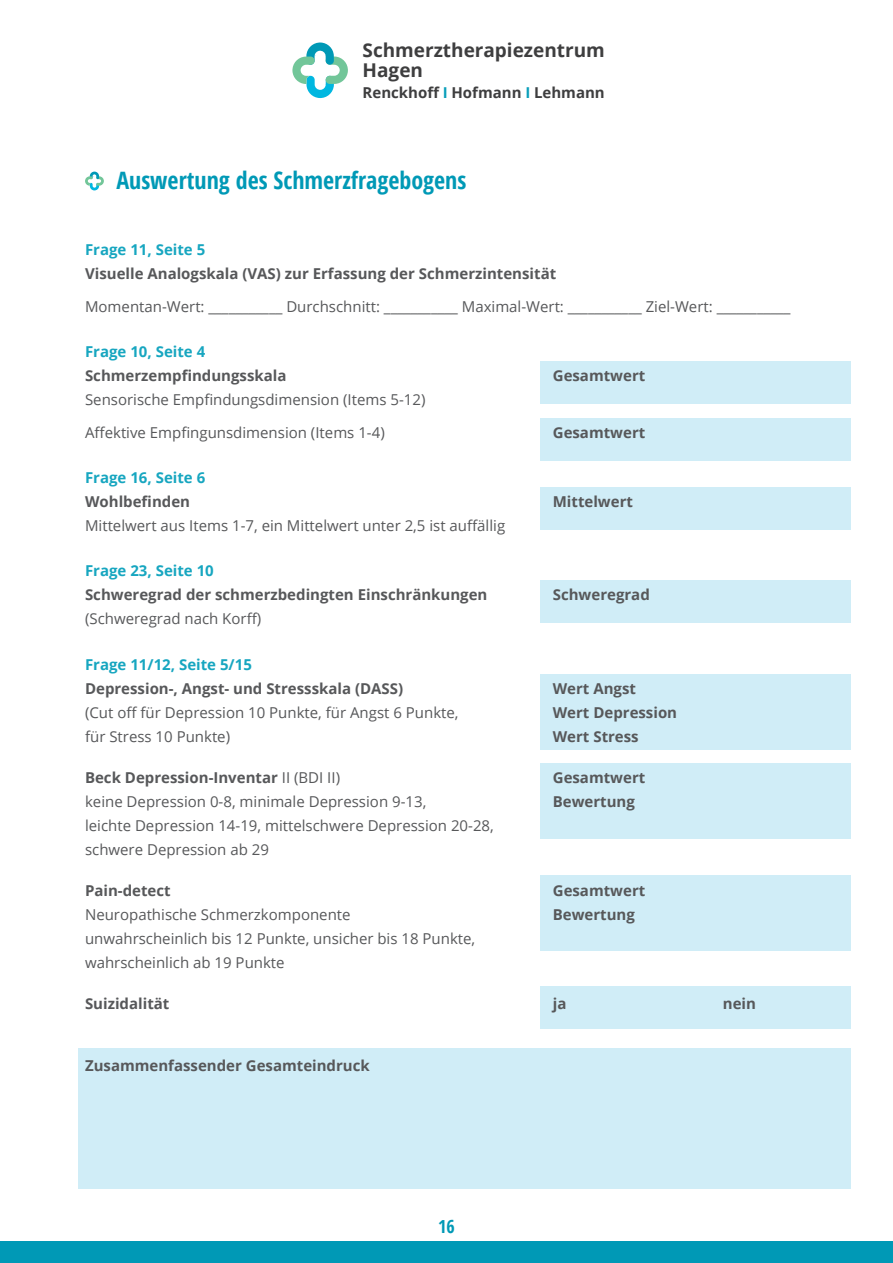
<style>
.page{position:relative;width:893px;height:1263px;background:#fff}
.page>*{position:absolute;margin:0;border:0;box-sizing:border-box;transform-origin:0 0}
.t1{font:700 condensed 24px "Open Sans";color:#0099b6}
.t2{font:700 19.05px/20.4px "Open Sans";color:#3e3e3f}
.t3{font:700 condensed 18px "Open Sans";color:#0099b6}
.t4{font:15px/24px "Open Sans";color:#57585a}
.t5{font:700 15px "Open Sans";color:#57585a}
.t6{font:700 15px "Open Sans";color:#17a6c0}
.t7{font:700 15px "Open Sans";color:#3e3e3f}
.s1{color:#0b9fba}
.s2{font-weight:400}
</style>
<div class="page">
<svg style="left:292px;top:42px;width:56px;height:56px"></svg>
<div style="left:0;top:1242px;width:893px;height:21px;background:#0099b6"></div>
<div style="left:540px;top:361px;width:310px;height:43px;background:#d0edf7"></div>
<div style="left:540px;top:418px;width:310px;height:42px;background:#d0edf7"></div>
<div style="left:540px;top:487px;width:310px;height:42px;background:#d0edf7"></div>
<div style="left:540px;top:580px;width:310px;height:43px;background:#d0edf7"></div>
<div style="left:540px;top:674px;width:310px;height:75px;background:#d0edf7"></div>
<div style="left:540px;top:763px;width:310px;height:76px;background:#d0edf7"></div>
<div style="left:540px;top:875px;width:310px;height:75px;background:#d0edf7"></div>
<div style="left:540px;top:986px;width:310px;height:43px;background:#d0edf7"></div>
<div style="left:78px;top:1048px;width:772px;height:140px;background:#d0edf7"></div>
<svg style="left:85px;top:171px;width:19px;height:20px"></svg>
<p class="t2" style="left:363px;top:39px;width:244px">Schmerztherapiezentrum<br>Hagen</p>
<p class="t7" style="left:363px;top:82px;width:244px">Renckhoff <span class="s1">I</span> Hofmann <span class="s1">I</span> Lehmann</p>
<h1 class="t1" style="left:116px;top:163px;width:351px">Auswertung des Schmerzfragebogens</h1>
<p class="t6" style="left:85px;top:239px;width:122px">Frage 11, Seite 5</p>
<p class="t5" style="left:85px;top:263px;width:473px">Visuelle Analogskala (VAS) zur Erfassung der Schmerzintensität</p>
<p class="t4" style="left:85px;top:294px;width:707px">Momentan-Wert: ___________ Durchschnitt: ___________ Maximal-Wert: ___________ Ziel-Wert: ___________</p>
<p class="t6" style="left:85px;top:341px;width:122px">Frage 10, Seite 4</p>
<p class="t5" style="left:85px;top:365px;width:203px">Schmerzempfindungsskala</p>
<p class="t5" style="left:553px;top:365px;width:94px">Gesamtwert</p>
<p class="t4" style="left:85px;top:383px;width:342px;line-height:32.5px">Sensorische Empfindungsdimension (Items 5-12)<br>Affektive Empfingunsdimension (Items 1-4)</p>
<p class="t5" style="left:553px;top:422px;width:94px">Gesamtwert</p>
<p class="t6" style="left:85px;top:467px;width:122px">Frage 16, Seite 6</p>
<p class="t5" style="left:85px;top:491px;width:107px">Wohlbefinden</p>
<p class="t5" style="left:553px;top:491px;width:82px">Mittelwert</p>
<p class="t4" style="left:85px;top:513px;width:422px">Mittelwert aus Items 1-7, ein Mittelwert unter 2,5 ist auffällig</p>
<p class="t6" style="left:85px;top:560px;width:130px">Frage 23, Seite 10</p>
<p class="t5" style="left:85px;top:584px;width:404px">Schweregrad der schmerzbedingten Einschränkungen</p>
<p class="t5" style="left:553px;top:584px;width:99px">Schweregrad</p>
<p class="t4" style="left:85px;top:606px;width:178px">(Schweregrad nach Korff)</p>
<p class="t6" style="left:85px;top:653px;width:168px">Frage 11/12, Seite 5/15</p>
<p class="t5" style="left:85px;top:677px;width:320px">Depression-, Angst- und Stressskala (DASS)</p>
<p class="t5" style="left:553px;top:677px;width:85px">Wert Angst</p>
<p class="t4" style="left:85px;top:700px;width:375px">(Cut off für Depression 10 Punkte, für Angst 6 Punkte,</p>
<p class="t5" style="left:553px;top:701px;width:126px">Wert Depression</p>
<p class="t4" style="left:85px;top:724px;width:147px">für Stress 10 Punkte)</p>
<p class="t5" style="left:553px;top:725px;width:87px">Wert Stress</p>
<p class="t5" style="left:85px;top:766px;width:257px">Beck Depression-Inventar <span class="s2">II (BDI II)</span></p>
<p class="t5" style="left:553px;top:766px;width:94px">Gesamtwert</p>
<p class="t4" style="left:85px;top:789px;width:343px">keine Depression 0-8, minimale Depression 9-13,</p>
<p class="t5" style="left:553px;top:790px;width:84px">Bewertung</p>
<p class="t4" style="left:85px;top:813px;width:410px">leichte Depression 14-19, mittelschwere Depression 20-28, schwere Depression ab 29</p>
<p class="t5" style="left:85px;top:879px;width:87px">Pain-detect</p>
<p class="t5" style="left:553px;top:879px;width:94px">Gesamtwert</p>
<p class="t4" style="left:85px;top:902px;width:267px">Neuropathische Schmerzkomponente</p>
<p class="t5" style="left:553px;top:903px;width:84px">Bewertung</p>
<p class="t4" style="left:85px;top:926px;width:392px">unwahrscheinlich bis 12 Punkte, unsicher bis 18 Punkte, wahrscheinlich ab 19 Punkte</p>
<p class="t5" style="left:85px;top:992px;width:86px">Suizidalität</p>
<p class="t5" style="left:553px;top:992px;width:15px">ja</p>
<p class="t5" style="left:723px;top:992px;width:35px">nein</p>
<p class="t5" style="left:85px;top:1055px;width:286px">Zusammenfassender Gesamteindruck</p>
<p class="t3" style="left:438px;top:1214px;width:18px">16</p>
</div>
